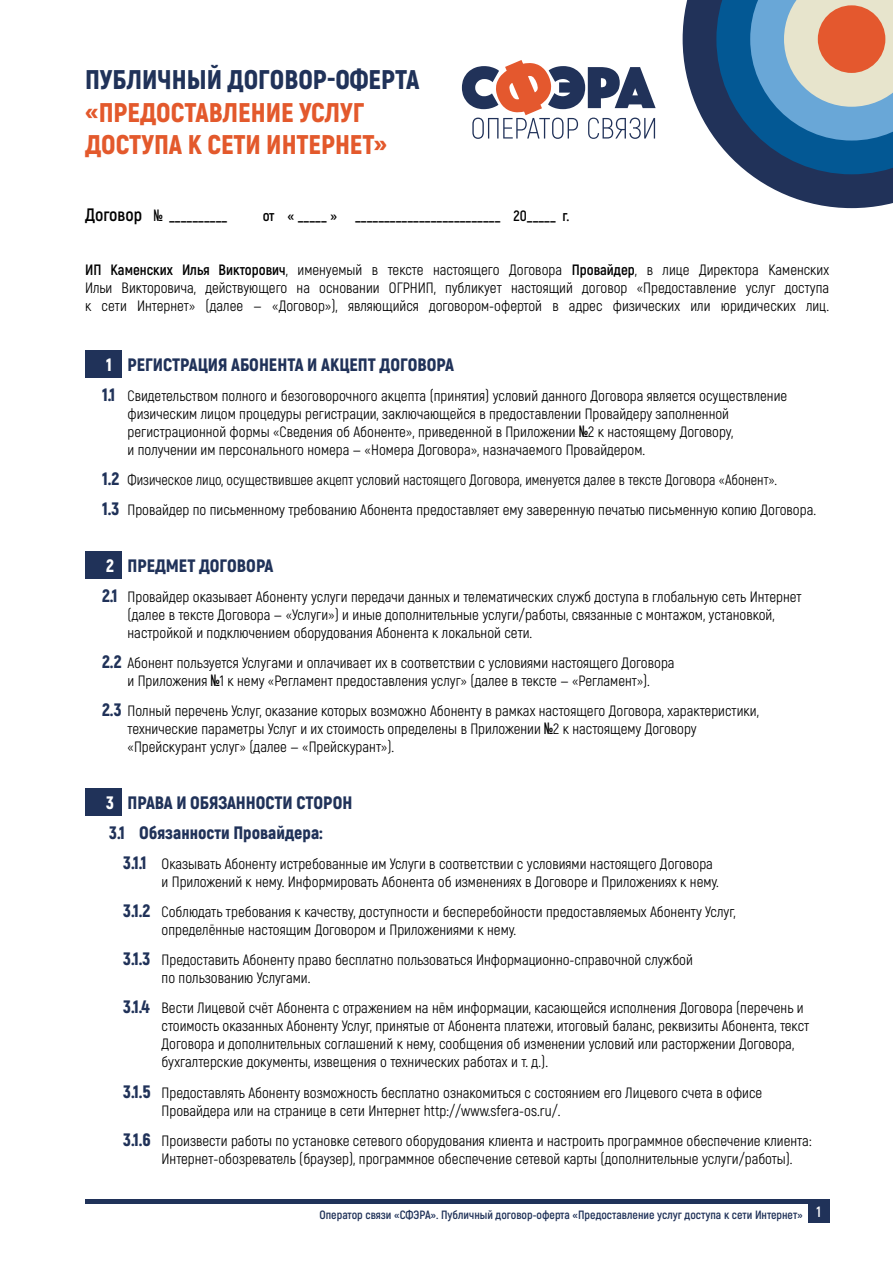
<style>
.page{position:relative;width:893px;height:1263px;background:#fff}
.page>*{position:absolute;margin:0;border:0;box-sizing:border-box;transform-origin:0 0}
.t1{font:900 27px/32.4px "Akrobat";color:#e3592c}
.t2{font:900 27px "Akrobat";color:#203259}
.t3{font:900 18px/30.2px "Akrobat";color:#203259}
.t4{font:15px/18px "Akrobat";color:#000}
.t5{font:15px/30.2px "Akrobat";color:#000;scale:.95 1}
.t6{font:700 15px "Akrobat";color:#000}
.t7{font:700 12px "Akrobat";color:#203259}
.s1{font-size:18px}
.s2{font-family:"Monaco";font-weight:400}
.s3{font-weight:700}
.s4{color:#fff}
.s5{font-weight:900;font-size:18px;color:#203259}
.s6{font-family:"Monaco"}
.s7{font-size:15px;color:#fff}
</style>
<div class="page">
<svg style="left:683px;top:0;width:210px;height:208px"></svg>
<div style="left:818px;top:5px;width:67px;height:68px;background:#e4582e;border-radius:50%"></div>
<hr style="left:85px;top:1199px;width:744px;height:4px;background:#203259">
<div style="left:808px;top:1201px;width:21px;height:21px;background:#203259"></div>
<svg style="left:462px;top:60px;width:194px;height:79px"></svg>
<div style="left:85px;top:351px;width:37px;height:27px;background:#203259"></div>
<div style="left:85px;top:551px;width:37px;height:28px;background:#203259"></div>
<div style="left:85px;top:789px;width:37px;height:27px;background:#203259"></div>
<h1 class="t2" style="left:85px;top:62px;width:336px">ПУБЛИЧНЫЙ ДОГОВОР-ОФЕРТА</h1>
<h1 class="t1" style="left:85px;top:96px;width:303px">«ПРЕДОСТАВЛЕНИЕ УСЛУГ<br>ДОСТУПА К СЕТИ ИНТЕРНЕТ»</h1>
<p class="t6" style="left:85px;top:207px;width:144px"><span class="s1">Договор</span> <span class="s2">№</span> __________</p>
<p class="t6" style="left:263px;top:207px;width:308px">от « _____ » _________________________ 20_____ г.</p>
<p class="t4" style="left:85px;top:261px;width:746px;text-align:justify"><span class="s3">ИП Каменских Илья Викторович</span>, именуемый в тексте настоящего Договора <span class="s3">Провайдер</span>, в лице Директора Каменских Ильи Викторовича, действующего на основании ОГРНИП, публикует настоящий договор «Предоставление услуг доступа к сети Интернет» (далее — «Договор»), являющийся договором-офертой в адрес физических или юридических лиц.</p>
<p class="t3" style="left:106px;top:349px;width:349px"><span class="s4">1</span> РЕГИСТРАЦИЯ АБОНЕНТА И АКЦЕПТ ДОГОВОРА</p>
<p class="t4" style="left:128px;top:387px;width:661px;text-indent:-26px"><span class="s5">1.1</span> Свидетельством полного и безоговорочного акцепта (принятия) условий данного Договора является осуществление физическим лицом процедуры регистрации, заключающейся в предоставлении Провайдеру заполненной регистрационной формы «Сведения об Абоненте», приведенной в Приложении <span class="s6">№</span>2 к настоящему Договору,<br>и получении им персонального номера — «Номера Договора», назначаемого Провайдером.</p>
<p class="t5" style="left:102px;top:465px;width:753px"><span class="s5">1.2</span> Физическое лицо, осуществившее акцепт условий настоящего Договора, именуется далее в тексте Договора «Абонент».<br><span class="s5">1.3</span> Провайдер по письменному требованию Абонента предоставляет ему заверенную печатью письменную копию Договора.</p>
<p class="t3" style="left:106px;top:550px;width:169px"><span class="s4">2</span> ПРЕДМЕТ ДОГОВОРА</p>
<p class="t4" style="left:128px;top:588px;width:676px;text-indent:-26px"><span class="s5">2.1</span> Провайдер оказывает Абоненту услуги передачи данных и телематических служб доступа в глобальную сеть Интернет (далее в тексте Договора — «Услуги») и иные дополнительные услуги/работы, связанные с монтажом, установкой, настройкой и подключением оборудования Абонента к локальной сети.</p>
<p class="t4" style="left:102px;top:654px;width:574px;text-align:center"><span class="s5">2.2</span> Абонент пользуется Услугами и оплачивает их в соответствии с условиями настоящего Договора и Приложения <span class="s6">№</span>1 к нему «Регламент предоставления услуг» (далее в тексте — «Регламент»).</p>
<p class="t4" style="left:128px;top:702px;width:633px;text-indent:-26px"><span class="s5">2.3</span> Полный перечень Услуг, оказание которых возможно Абоненту в рамках настоящего Договора, характеристики, технические параметры Услуг и их стоимость определены в Приложении <span class="s6">№</span>2 к настоящему Договору «Прейскурант услуг» (далее — «Прейскурант»).</p>
<p class="t3" style="left:106px;top:787px;width:248px"><span class="s4">3</span> ПРАВА И ОБЯЗАННОСТИ СТОРОН<br>3.1 Обязанности Провайдера:</p>
<p class="t4" style="left:162px;top:855px;width:559px;text-indent:-38px"><span class="s5">3.1.1</span> Оказывать Абоненту истребованные им Услуги в соответствии с условиями настоящего Договора и Приложений к нему. Информировать Абонента об изменениях в Договоре и Приложениях к нему.</p>
<p class="t4" style="left:162px;top:903px;width:575px;text-indent:-38px"><span class="s5">3.1.2</span> Соблюдать требования к качеству, доступности и бесперебойности предоставляемых Абоненту Услуг, определённые настоящим Договором и Приложениями к нему.</p>
<p class="t4" style="left:162px;top:951px;width:533px;text-indent:-38px"><span class="s5">3.1.3</span> Предоставить Абоненту право бесплатно пользоваться Информационно-справочной службой по пользованию Услугами.</p>
<p class="t4" style="left:162px;top:999px;width:649px;text-indent:-38px"><span class="s5">3.1.4</span> Вести Лицевой счёт Абонента с отражением на нём информации, касающейся исполнения Договора (перечень и стоимость оказанных Абоненту Услуг, принятые от Абонента платежи, итоговый баланс, реквизиты Абонента, текст Договора и дополнительных соглашений к нему, сообщения об изменении условий или расторжении Договора, бухгалтерские документы, извещения о технических работах и т. д.).</p>
<p class="t4" style="left:162px;top:1083px;width:602px;text-indent:-38px"><span class="s5">3.1.5</span> Предоставлять Абоненту возможность бесплатно ознакомиться с состоянием его Лицевого счета в офисе<br>Провайдера или на странице в сети Интернет http://www.sfera-os.ru/.</p>
<p class="t4" style="left:162px;top:1131px;width:652px;text-indent:-38px"><span class="s5">3.1.6</span> Произвести работы по установке сетевого оборудования клиента и настроить программное обеспечение клиента:<br>Интернет-обозреватель (браузер), программное обеспечение сетевой карты (дополнительные услуги/работы).</p>
<p class="t7" style="left:319px;top:1207px;width:503px">Оператор связи «СФЭРА». Публичный договор-оферта «Предоставление услуг доступа к сети Интернет» <span class="s7">1</span></p>
</div>
